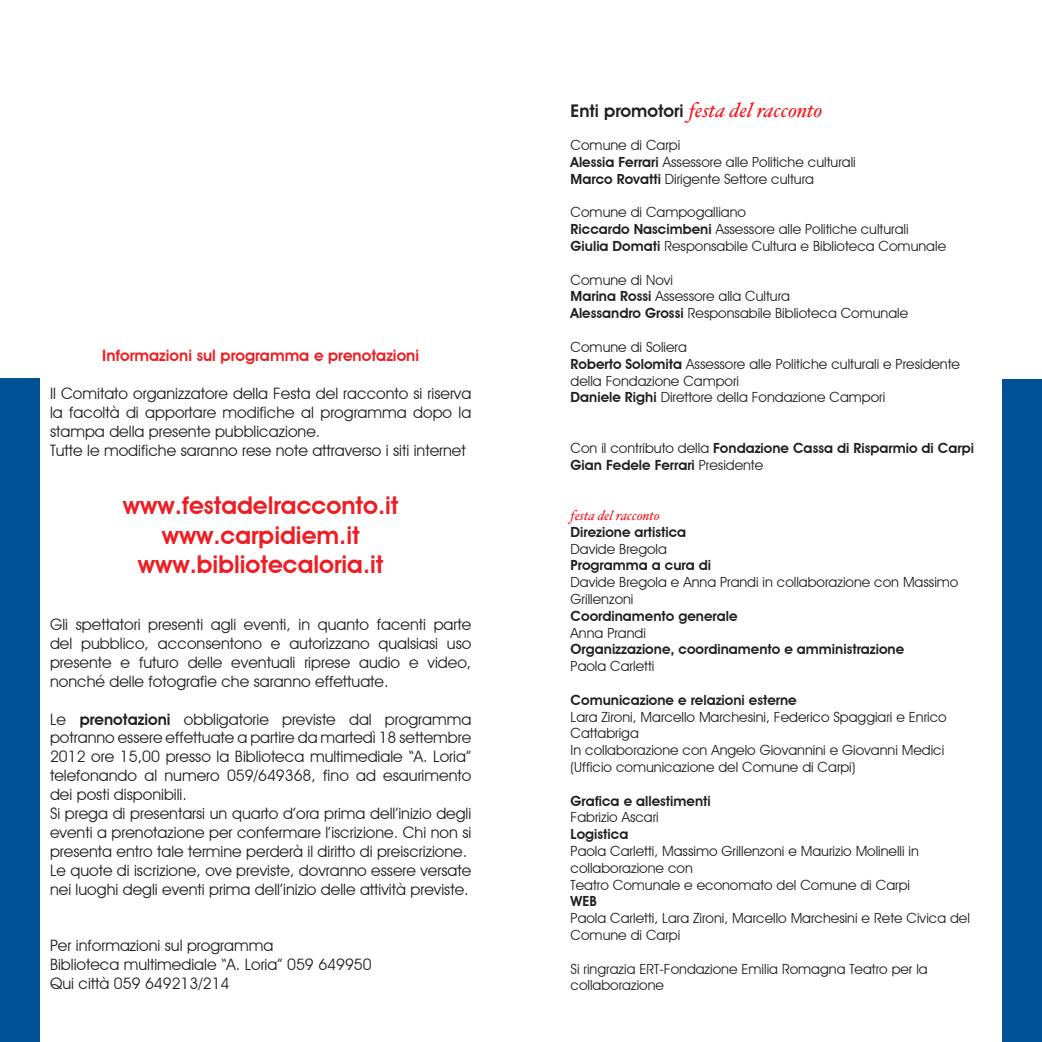
<style>
.page{position:relative;width:1042px;height:1042px;background:#fff}
.page>*{position:absolute;margin:0;border:0;box-sizing:border-box;transform-origin:0 0}
.Testo_normale{font:600 24.5px "Avant Garde IT Cby BT";color:#ee1d23}
.Testo_normale-2{font:italic 21px "Hoefler Text";color:#ee1d23}
.Testo_normale-3{font:15.75px/18.9px "Avant Garde IT Cby BT";color:#231f20;text-align:justify}
.Testo_normale-4{font:600 15.75px "Avant Garde IT Cby BT";color:#ee1d23}
.Testo_normale-5{font:14px/16.8px "Avant Garde IT Cby BT";color:#231f20}
.Testo_normale-6{font:600 14px "Avant Garde IT Cby BT";color:#231f20}
.Testo_normale-7{font:italic 14px "Hoefler Text";color:#ee1d23}
.s1{font-weight:600}
.s2{font-family:"Avant Garde IT Cby BT";font-weight:600;font-style:normal;font-size:17.5px;color:#231f20}
.s3{font-weight:400}
</style>
<div class="page">
<div style="left:0;top:378px;width:39px;height:664px;background:#005294"></div>
<div style="left:1002px;top:379px;width:40px;height:663px;background:#005294"></div>
<p class="Testo_normale-4" style="left:102px;top:346px;width:318px">Informazioni sul programma e prenotazioni</p>
<p class="Testo_normale-3" style="left:50px;top:384px;width:423px">Il Comitato organizzatore della Festa del racconto si riserva la facoltà di apportare modifiche al programma dopo la stampa della presente pubblicazione.</p>
<p class="Testo_normale-3" style="left:50px;top:440px;width:417px">Tutte le modifiche saranno rese note attraverso i siti internet</p>
<p class="Testo_normale" style="left:123px;top:491px;width:277px">www.festadelracconto.it</p>
<p class="Testo_normale" style="left:162px;top:520px;width:199px">www.carpidiem.it</p>
<p class="Testo_normale" style="left:138px;top:550px;width:247px">www.bibliotecaloria.it</p>
<p class="Testo_normale-3" style="left:50px;top:615px;width:423px">Gli spettatori presenti agli eventi, in quanto facenti parte del pubblico, acconsentono e autorizzano qualsiasi uso presente e futuro delle eventuali riprese audio e video, nonché delle fotografie che saranno effettuate.</p>
<p class="Testo_normale-3" style="left:50px;top:709px;width:423px">Le <span class="s1">prenotazioni</span> obbligatorie previste dal programma potranno essere effettuate a partire da martedì 18 settembre 2012 ore 15,00 presso la Biblioteca multimediale “A. Loria” telefonando al numero 059/649368, fino ad esaurimento dei posti disponibili.</p>
<p class="Testo_normale-3" style="left:50px;top:804px;width:423px">Si prega di presentarsi un quarto d’ora prima dell’inizio degli eventi a prenotazione per confermare l’iscrizione. Chi non si presenta entro tale termine perderà il diritto di preiscrizione.</p>
<p class="Testo_normale-3" style="left:50px;top:860px;width:423px">Le quote di iscrizione, ove previste, dovranno essere versate nei luoghi degli eventi prima dell’inizio delle attività previste.</p>
<p class="Testo_normale-3" style="left:50px;top:936px;width:225px">Per informazioni sul programma</p>
<p class="Testo_normale-3" style="left:50px;top:955px;width:323px">Biblioteca multimediale “A. Loria” 059 649950</p>
<p class="Testo_normale-3" style="left:50px;top:974px;width:181px">Qui città 059 649213/214</p>
<p class="Testo_normale-2" style="left:570px;top:97px;width:253px"><span class="s2">Enti promotori</span> festa del racconto</p>
<p class="Testo_normale-5" style="left:570px;top:137px;width:111px">Comune di Carpi</p>
<p class="Testo_normale-5" style="left:570px;top:154px;width:287px"><span class="s1">Alessia Ferrari</span> Assessore alle Politiche culturali</p>
<p class="Testo_normale-5" style="left:570px;top:170px;width:245px"><span class="s1">Marco Rovatti</span> Dirigente Settore cultura</p>
<p class="Testo_normale-5" style="left:570px;top:204px;width:177px">Comune di Campogalliano</p>
<p class="Testo_normale-5" style="left:570px;top:221px;width:339px"><span class="s1">Riccardo Nascimbeni</span> Assessore alle Politiche culturali</p>
<p class="Testo_normale-5" style="left:570px;top:238px;width:377px"><span class="s1">Giulia Domati</span> Responsabile Cultura e Biblioteca Comunale</p>
<p class="Testo_normale-5" style="left:570px;top:271px;width:104px">Comune di Novi</p>
<p class="Testo_normale-5" style="left:570px;top:288px;width:221px"><span class="s1">Marina Rossi</span> Assessore alla Cultura</p>
<p class="Testo_normale-5" style="left:570px;top:305px;width:339px"><span class="s1">Alessandro Grossi</span> Responsabile Biblioteca Comunale</p>
<p class="Testo_normale-5" style="left:570px;top:338px;width:118px">Comune di Soliera</p>
<p class="Testo_normale-5" style="left:570px;top:355px;width:391px"><span class="s1">Roberto Solomita</span> Assessore alle Politiche culturali e Presidente della Fondazione Campori</p>
<p class="Testo_normale-5" style="left:570px;top:389px;width:316px"><span class="s1">Daniele Righi</span> Direttore della Fondazione Campori</p>
<p class="Testo_normale-6" style="left:570px;top:439px;width:405px"><span class="s3">Con il contributo della</span> Fondazione Cassa di Risparmio di Carpi</p>
<p class="Testo_normale-6" style="left:570px;top:456px;width:194px">Gian Fedele Ferrari <span class="s3">Presidente</span></p>
<p class="Testo_normale-7" style="left:570px;top:507px;width:91px">festa del racconto</p>
<p class="Testo_normale-6" style="left:570px;top:523px;width:117px">Direzione artistica</p>
<p class="Testo_normale-5" style="left:570px;top:540px;width:98px">Davide Bregola</p>
<p class="Testo_normale-6" style="left:570px;top:557px;width:142px">Programma a cura di</p>
<p class="Testo_normale-5" style="left:570px;top:574px;width:389px">Davide Bregola e Anna Prandi in collaborazione con Massimo<br>Grillenzoni</p>
<p class="Testo_normale-6" style="left:570px;top:607px;width:168px">Coordinamento generale</p>
<p class="Testo_normale-5" style="left:570px;top:624px;width:77px">Anna Prandi</p>
<p class="Testo_normale-6" style="left:570px;top:641px;width:335px">Organizzazione, coordinamento e amministrazione</p>
<p class="Testo_normale-5" style="left:570px;top:658px;width:85px">Paola Carletti</p>
<p class="Testo_normale-6" style="left:570px;top:691px;width:228px">Comunicazione e relazioni esterne</p>
<p class="Testo_normale-5" style="left:570px;top:708px;width:378px">Lara Zironi, Marcello Marchesini, Federico Spaggiari e Enrico<br>Cattabriga</p>
<p class="Testo_normale-5" style="left:570px;top:742px;width:375px">In collaborazione con Angelo Giovannini e Giovanni Medici</p>
<p class="Testo_normale-5" style="left:570px;top:758px;width:286px">(Ufficio comunicazione del Comune di Carpi)</p>
<p class="Testo_normale-6" style="left:570px;top:792px;width:142px">Grafica e allestimenti</p>
<p class="Testo_normale-5" style="left:570px;top:809px;width:90px">Fabrizio Ascari</p>
<p class="Testo_normale-6" style="left:570px;top:826px;width:59px">Logistica</p>
<p class="Testo_normale-5" style="left:570px;top:842px;width:350px">Paola Carletti, Massimo Grillenzoni e Maurizio Molinelli in collaborazione con</p>
<p class="Testo_normale-5" style="left:570px;top:876px;width:341px">Teatro Comunale e economato del Comune di Carpi</p>
<p class="Testo_normale-6" style="left:570px;top:893px;width:27px">WEB</p>
<p class="Testo_normale-5" style="left:570px;top:910px;width:401px">Paola Carletti, Lara Zironi, Marcello Marchesini e Rete Civica del<br>Comune di Carpi</p>
<p class="Testo_normale-5" style="left:570px;top:960px;width:359px">Si ringrazia ERT-Fondazione Emilia Romagna Teatro per la collaborazione</p>
</div>
